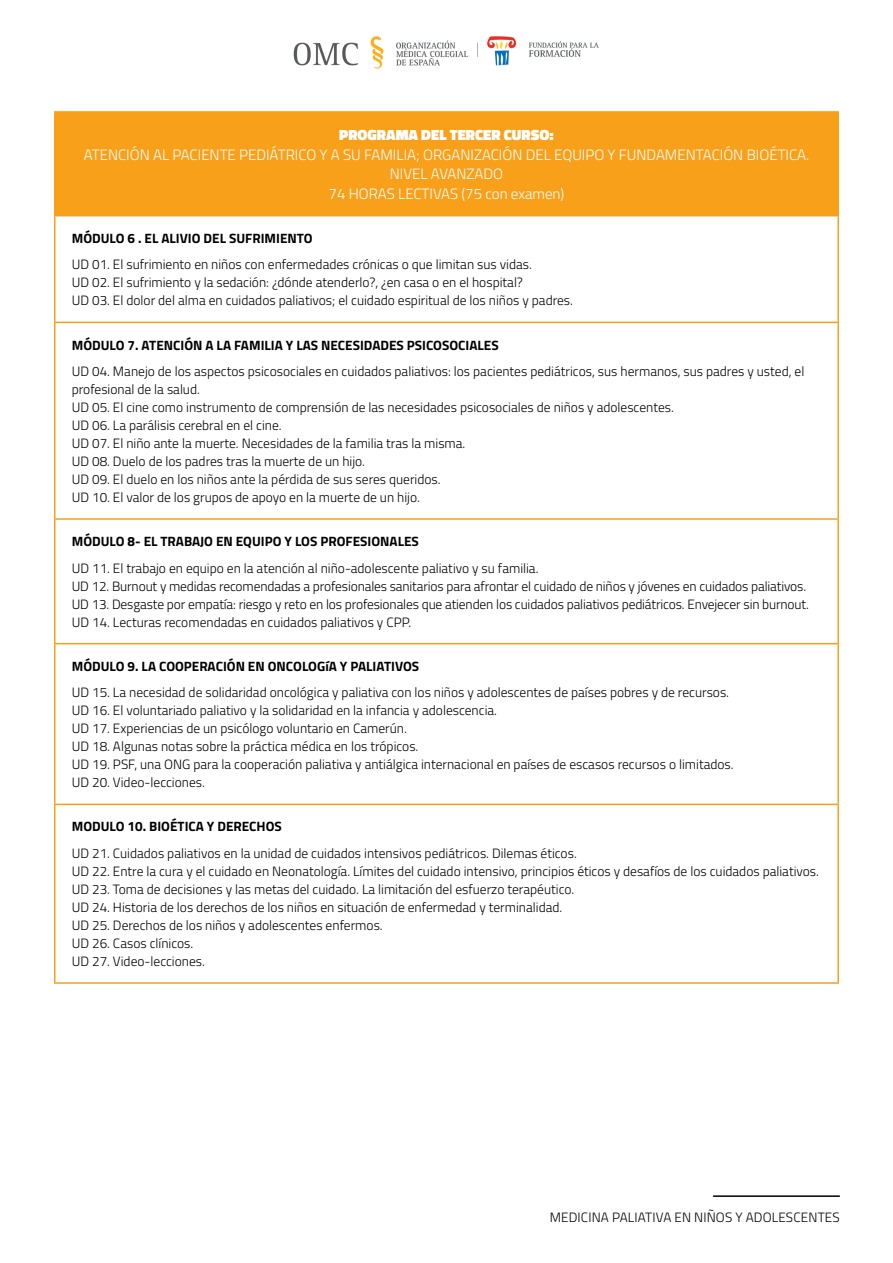
<style>
.page{position:relative;width:893px;height:1263px;background:#fff}
.page>*{position:absolute;margin:0;border:0;box-sizing:border-box;transform-origin:0 0}
.t1{font:300 15px/19.5px "Titillium";color:#fff;text-align:center}
.t2{font:900 15px "Titillium";color:#fff}
.t3{font:300 13.5px/18px "Titillium";color:#000}
.t4{font:700 13.5px "Titillium";color:#000}
</style>
<div class="page">
<img style="left:293px;top:36px;width:306px;height:33px">
<hr style="left:713px;top:1195px;width:127px;height:2px;background:#000">
<div style="left:55px;top:112px;width:783px;height:104px;background:#f9a01b"></div>
<hr style="left:54px;top:111px;width:785px;height:2px;background:#f9a01b">
<hr style="left:54px;top:113px;width:2px;height:102px;background:#f9a01b">
<hr style="left:837px;top:113px;width:2px;height:102px;background:#f9a01b">
<hr style="left:54px;top:215px;width:785px;height:1px;background:#f9a01b">
<hr style="left:54px;top:216px;width:2px;height:106px;background:#f9a01b">
<hr style="left:837px;top:216px;width:2px;height:106px;background:#f9a01b">
<hr style="left:54px;top:322px;width:785px;height:1px;background:#f9a01b">
<hr style="left:54px;top:323px;width:2px;height:195px;background:#f9a01b">
<hr style="left:837px;top:323px;width:2px;height:195px;background:#f9a01b">
<hr style="left:54px;top:518px;width:785px;height:2px;background:#f9a01b">
<hr style="left:54px;top:520px;width:2px;height:123px;background:#f9a01b">
<hr style="left:837px;top:520px;width:2px;height:123px;background:#f9a01b">
<hr style="left:54px;top:643px;width:785px;height:1px;background:#f9a01b">
<hr style="left:54px;top:644px;width:2px;height:160px;background:#f9a01b">
<hr style="left:837px;top:644px;width:2px;height:160px;background:#f9a01b">
<hr style="left:54px;top:804px;width:785px;height:1px;background:#f9a01b">
<hr style="left:54px;top:805px;width:2px;height:177px;background:#f9a01b">
<hr style="left:837px;top:805px;width:2px;height:177px;background:#f9a01b">
<hr style="left:54px;top:982px;width:785px;height:2px;background:#f9a01b">
<p class="t2" style="left:339px;top:124px;width:216px">PROGRAMA DEL TERCER CURSO:</p>
<p class="t1" style="left:84px;top:144px;width:727px">ATENCIÓN AL PACIENTE PEDIÁTRICO Y A SU FAMILIA; ORGANIZACIÓN DEL EQUIPO Y FUNDAMENTACIÓN BIOÉTICA.<br>NIVEL AVANZADO<br>74 HORAS LECTIVAS (75 con examen)</p>
<p class="t4" style="left:72px;top:228px;width:242px">MÓDULO 6 . EL ALIVIO DEL SUFRIMIENTO</p>
<p class="t3" style="left:72px;top:255px;width:503px">UD 01. El sufrimiento en niños con enfermedades crónicas o que limitan sus vidas.<br>UD 02. El sufrimiento y la sedación: ¿dónde atenderlo?, ¿en casa o en el hospital?<br>UD 03. El dolor del alma en cuidados paliativos; el cuidado espiritual de los niños y padres.</p>
<p class="t4" style="left:72px;top:334px;width:428px">MÓDULO 7. ATENCIÓN A LA FAMILIA Y LAS NECESIDADES PSICOSOCIALES</p>
<p class="t3" style="left:72px;top:362px;width:734px">UD 04. Manejo de los aspectos psicosociales en cuidados paliativos: los pacientes pediátricos, sus hermanos, sus padres y usted, el profesional de la salud.<br>UD 05. El cine como instrumento de comprensión de las necesidades psicosociales de niños y adolescentes.<br>UD 06. La parálisis cerebral en el cine.<br>UD 07. El niño ante la muerte. Necesidades de la familia tras la misma.<br>UD 08. Duelo de los padres tras la muerte de un hijo.<br>UD 09. El duelo en los niños ante la pérdida de sus seres queridos.<br>UD 10. El valor de los grupos de apoyo en la muerte de un hijo.</p>
<p class="t4" style="left:72px;top:531px;width:349px">MÓDULO 8- EL TRABAJO EN EQUIPO Y LOS PROFESIONALES</p>
<p class="t3" style="left:72px;top:558px;width:739px">UD 11. El trabajo en equipo en la atención al niño-adolescente paliativo y su familia.<br>UD 12. Burnout y medidas recomendadas a profesionales sanitarios para afrontar el cuidado de niños y jóvenes en cuidados paliativos.<br>UD 13. Desgaste por empatía: riesgo y reto en los profesionales que atienden los cuidados paliativos pediátricos. Envejecer sin burnout.<br>UD 14. Lecturas recomendadas en cuidados paliativos y CPP.</p>
<p class="t4" style="left:72px;top:656px;width:349px">MÓDULO 9. LA COOPERACIÓN EN ONCOLOGíA Y PALIATIVOS</p>
<p class="t3" style="left:72px;top:683px;width:663px">UD 15. La necesidad de solidaridad oncológica y paliativa con los niños y adolescentes de países pobres y de recursos.<br>UD 16. El voluntariado paliativo y la solidaridad en la infancia y adolescencia.<br>UD 17. Experiencias de un psicólogo voluntario en Camerún.<br>UD 18. Algunas notas sobre la práctica médica en los trópicos.<br>UD 19. PSF, una ONG para la cooperación paliativa y antiálgica internacional en países de escasos recursos o limitados.<br>UD 20. Video-lecciones.</p>
<p class="t4" style="left:72px;top:816px;width:212px">MODULO 10. BIOÉTICA Y DERECHOS</p>
<p class="t3" style="left:72px;top:843px;width:749px">UD 21. Cuidados paliativos en la unidad de cuidados intensivos pediátricos. Dilemas éticos.<br>UD 22. Entre la cura y el cuidado en Neonatología. Límites del cuidado intensivo, principios éticos y desafíos de los cuidados paliativos.<br>UD 23. Toma de decisiones y las metas del cuidado. La limitación del esfuerzo terapéutico.<br>UD 24. Historia de los derechos de los niños en situación de enfermedad y terminalidad.<br>UD 25. Derechos de los niños y adolescentes enfermos.<br>UD 26. Casos clínicos.<br>UD 27. Video-lecciones.</p>
<p class="t3" style="left:550px;top:1208px;width:253px">medicina paliativa en niÑOS Y ADOLESCENTE</p>
<p class="t3" style="left:832px;top:1208px;width:9px">S</p>
</div>
